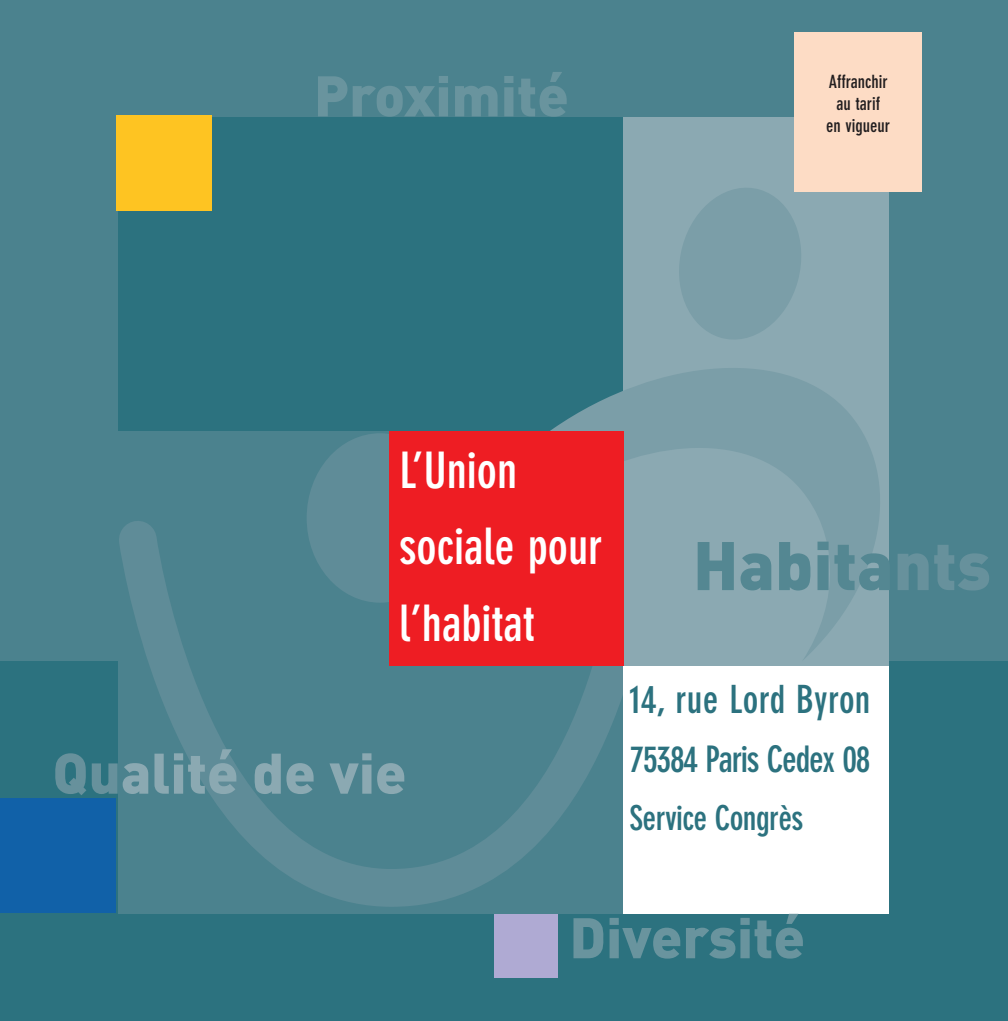
<style>
.page{position:relative;width:1008px;height:1021px;background:#fff}
.page>*{position:absolute;margin:0;border:0;box-sizing:border-box;transform-origin:0 0}
.t1{font:900 67.5px "DIN";color:#548792}
.t2{font:900 56.25px "DIN";color:#69949e}
.t3{font:900 56.25px "DIN";color:#8ba9b2}
.t4{font:700 condensed 49.5px/76.5px "DIN Neuzeit Grotesk";color:#fff}
.t5{font:700 condensed 38.25px "DIN Neuzeit Grotesk";letter-spacing:.01em;color:#2c727f}
.t6{font:700 condensed 36px "DIN Neuzeit Grotesk";letter-spacing:-.035em;color:#2c727f}
.t7{font:700 condensed 33.75px "DIN Neuzeit Grotesk";letter-spacing:-.02em;color:#2c727f}
.t8{font:700 condensed 18px/21.6px "DIN Neuzeit Grotesk";color:#231f20;text-align:center}
.s1{color:#67919c}
</style>
<div class="page">
<div style="left:0;top:0;width:1008px;height:1020px;background:#2c727f"></div>
<div style="left:0;top:0;width:1008px;height:660px;background:#4b828e"></div>
<div style="left:118px;top:117px;width:730px;height:731px;background:#2c727f"></div>
<div style="left:118px;top:431px;width:505px;height:482px;background:#4b828e"></div>
<div style="left:307px;top:433px;width:146px;height:169px;background:#5f8c98;border-radius:50%"></div>
<svg style="left:95px;top:505px;width:575px;height:420px"></svg>
<div style="left:623px;top:630px;width:266px;height:283px;background:#fff"></div>
<div style="left:623px;top:117px;width:266px;height:549px;background:#8ba9b2"></div>
<svg style="left:679px;top:188px;width:130px;height:151px"></svg>
<svg style="left:550px;top:368px;width:330px;height:293px"></svg>
<div style="left:389px;top:431px;width:234px;height:235px;background:#ee1d23"></div>
<div style="left:794px;top:32px;width:128px;height:159px;background:#fddcc5"></div>
<div style="left:116px;top:116px;width:96px;height:95px;background:#fec422"></div>
<div style="left:494px;top:914px;width:63px;height:64px;background:#afaad3"></div>
<div style="left:0;top:797px;width:116px;height:115px;background:#1161a8"></div>
<p class="t2" style="left:314px;top:64px;width:256px">Proximité</p>
<p class="t8" style="left:826px;top:73px;width:66px">Affranchir au tarif<br>en vigueur</p>
<p class="t4" style="left:399px;top:436px;width:205px">L’Union sociale pour l’habitat</p>
<p class="t3" style="left:53px;top:741px;width:355px"><span class="s1">Qu</span>alité de vie</p>
<h1 class="t1" style="left:693px;top:527px;width:300px">Habita<span class="s1">nts</span></h1>
<p class="t5" style="left:629px;top:685px;width:242px">14, rue Lord Byron</p>
<p class="t6" style="left:629px;top:745px;width:243px">75384 Paris Cedex 08</p>
<p class="t7" style="left:629px;top:805px;width:175px">Service Congrès</p>
<p class="t2" style="left:569px;top:905px;width:237px">Diversité</p>
</div>
